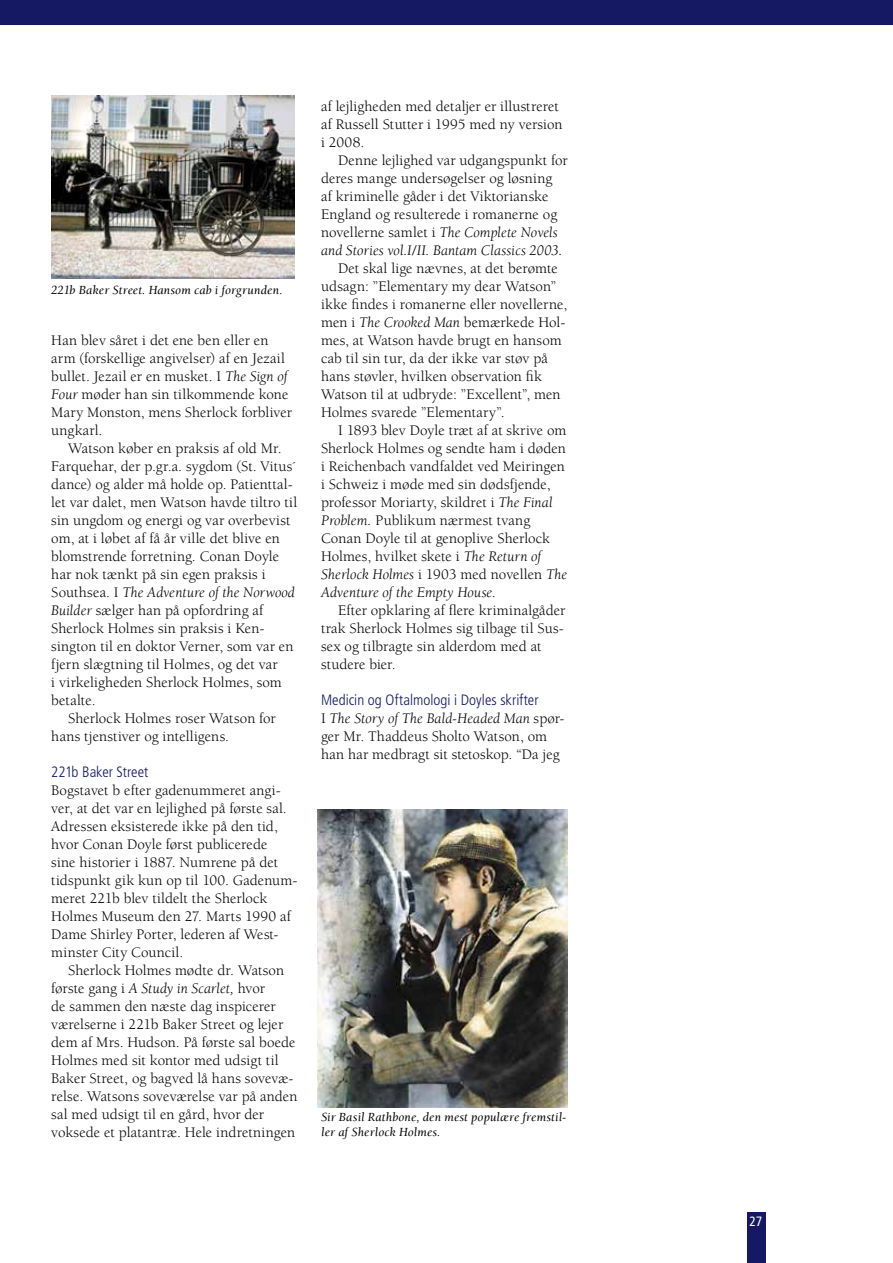
<style>
.page{position:relative;width:893px;height:1263px;background:#fff}
.page>*{position:absolute;margin:0;border:0;box-sizing:border-box;transform-origin:0 0}
.t1{font:15px/18px "Berkeley";letter-spacing:.005em;color:#000}
.t2{font:300 condensed 15px "Frutiger";color:#151964}
.t3{font:condensed 13.5px "Frutiger";color:#fff}
.t4{font:italic 12.75px/15.3px "Berkeley";letter-spacing:.015em;color:#000}
.s1{font-style:italic}
</style>
<div class="page">
<div style="left:0;top:0;width:893px;height:25px;background:#151964"></div>
<div style="left:747px;top:1212px;width:18px;height:51px;background:#151964"></div>
<img style="left:51px;top:95px;width:244px;height:183px">
<img style="left:318px;top:809px;width:250px;height:299px">
<p class="t4" style="left:51px;top:283px;width:233px">221b Baker Street. Hansom cab i forgrunden.</p>
<p class="t1" style="left:51px;top:332px;width:242px">Han blev såret i det ene ben eller en arm (forskellige angivelser) af en Jezail bullet. Jezail er en musket. I <span class="s1">The Sign of Four</span> møder han sin tilkommende kone Mary Monston, mens Sherlock forbliver ungkarl.</p>
<p class="t1" style="left:51px;top:440px;width:247px;text-indent:17px">Watson køber en praksis af old Mr.<br>Farquehar, der p.gr.a. sygdom (St. Vitus´ dance) og alder må holde op. Patienttal&shy;let var dalet, men Watson havde tiltro til sin ungdom og energi og var overbevist om, at i løbet af få år ville det blive en blomstrende forretning. Conan Doyle har nok tænkt på sin egen praksis i Southsea. I <span class="s1">The Adventure of the Norwood Builder</span> sælger han på opfordring af Sherlock Holmes sin praksis i Ken&shy;sington til en doktor Verner, som var en fjern slægtning til Holmes, og det var<br>i virkeligheden Sherlock Holmes, som betalte.</p>
<p class="t1" style="left:51px;top:710px;width:226px;text-indent:17px">Sherlock Holmes roser Watson for hans tjenstiver og intelligens.</p>
<p class="t2" style="left:51px;top:763px;width:99px">221b Baker Street</p>
<p class="t1" style="left:51px;top:782px;width:248px">Bogstavet b efter gadenummeret angi&shy;ver, at det var en lejlighed på første sal.<br>Adressen eksisterede ikke på den tid, hvor Conan Doyle først publicerede<br>sine historier i 1887. Numrene på det tidspunkt gik kun op til 100. Gadenum&shy;meret 221b blev tildelt the Sherlock Holmes Museum den 27. Marts 1990 af Dame Shirley Porter, lederen af West&shy;minster City Council.</p>
<p class="t1" style="left:51px;top:962px;width:248px;text-indent:17px">Sherlock Holmes mødte dr. Watson første gang i <span class="s1">A Study in Scarlet,</span> hvor<br>de sammen den næste dag inspicerer værelserne i 221b Baker Street og lejer dem af Mrs. Hudson. På første sal boede Holmes med sit kontor med udsigt til Baker Street, og bagved lå hans sovevæ&shy;relse. Watsons soveværelse var på anden sal med udsigt til en gård, hvor der voksede et platantræ. Hele indretningen</p>
<p class="t1" style="left:321px;top:98px;width:243px">af lejligheden med detaljer er illustreret af Russell Stutter i 1995 med ny version i 2008.</p>
<p class="t1" style="left:321px;top:152px;width:248px;text-indent:17px">Denne lejlighed var udgangspunkt for deres mange undersøgelser og løsning<br>af kriminelle gåder i det Viktorianske England og resulterede i romanerne og novellerne samlet i <span class="s1">The Complete Novels and Stories vol.I/II. Bantam Classics 2003.</span></p>
<p class="t1" style="left:321px;top:260px;width:248px;text-indent:17px">Det skal lige nævnes, at det berømte udsagn: ”Elementary my dear Watson” ikke findes i romanerne eller novellerne, men i <span class="s1">The Crooked Man</span> bemærkede Hol&shy;mes, at Watson havde brugt en hansom cab til sin tur, da der ikke var støv på hans støvler, hvilken observation fik Watson til at udbryde: ”Excellent”, men Holmes svarede ”Elementary”.</p>
<p class="t1" style="left:321px;top:422px;width:248px;text-indent:17px">I 1893 blev Doyle træt af at skrive om Sherlock Holmes og sendte ham i døden i Reichenbach vandfaldet ved Meiringen i Schweiz i møde med sin dødsfjende, professor Moriarty, skildret i <span class="s1">The Final Problem.</span> Publikum nærmest tvang Conan Doyle til at genoplive Sherlock Holmes, hvilket skete i <span class="s1">The Return of Sherlock Holmes</span> i 1903 med novellen <span class="s1">The Adventure of the Empty House.</span></p>
<p class="t1" style="left:321px;top:602px;width:246px;text-indent:17px">Efter opklaring af flere kriminalgåder trak Sherlock Holmes sig tilbage til Sus&shy;sex og tilbragte sin alderdom med at studere bier.</p>
<p class="t2" style="left:321px;top:691px;width:219px">Medicin og Oftalmologi i Doyles skrifter</p>
<p class="t1" style="left:321px;top:710px;width:245px">I <span class="s1">The Story of The Bald-Headed Man</span> spør&shy;ger Mr. Thaddeus Sholto Watson, om han har medbragt sit stetoskop. “Da jeg</p>
<p class="t4" style="left:321px;top:1109px;width:247px">Sir Basil Rathbone, den mest populære fremstil&shy;ler af Sherlock Holmes.</p>
<p class="t3" style="left:749px;top:1214px;width:14px">27</p>
</div>
